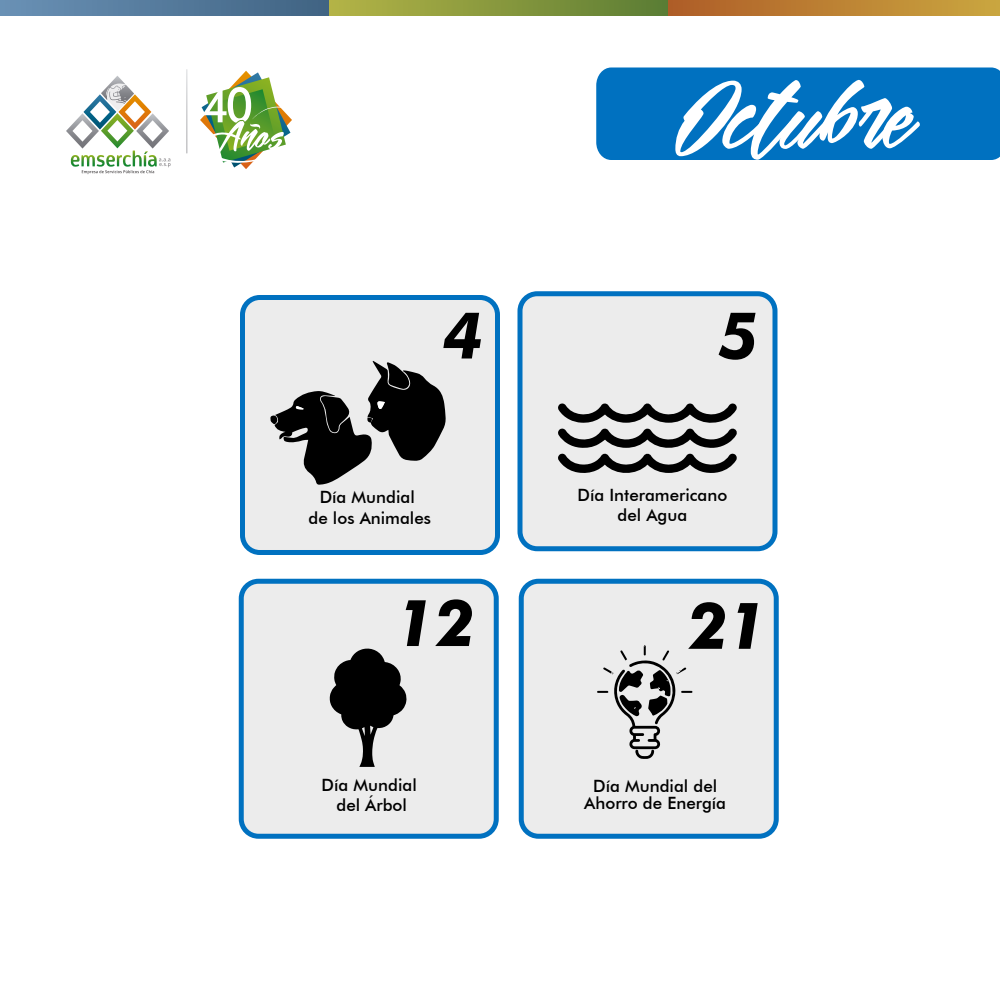
<style>
.page{position:relative;width:1000px;height:1000px;background:#fff}
.page>*{position:absolute;margin:0;border:0;box-sizing:border-box;transform-origin:0 0}
.t1{font:90px "Mekar Scriptfree";color:#fff}
.t2{font:italic 700 64.5px "Futura BT";color:#000}
.t3{font:500 17px/20.4px "Futura BT";color:#000;text-align:center}
</style>
<div class="page">
<div style="left:596px;top:68px;width:404px;height:92px;background:#0071c0"></div>
<div style="left:0;top:0;width:329px;height:16px;background:linear-gradient(to right,#6a91b5,#406383)"></div>
<div style="left:329px;top:0;width:339px;height:16px;background:linear-gradient(to right,#b5b447,#5a7d35)"></div>
<div style="left:668px;top:0;width:332px;height:16px;background:linear-gradient(to right,#af5d27,#caa640)"></div>
<svg style="left:66px;top:76px;width:105px;height:98px"></svg>
<hr style="left:187px;top:69px;width:1px;height:84px;background:#e5e5e6">
<svg style="left:200px;top:71px;width:92px;height:98px"></svg>
<div style="left:242px;top:297px;width:256px;height:255px;background:#ececec;border-radius:17px"></div>
<div style="left:240px;top:295px;width:260px;height:260px;border:5px solid #0071c0;border-radius:17px"></div>
<div style="left:520px;top:294px;width:255px;height:255px;background:#ececec;border-radius:17px"></div>
<div style="left:518px;top:291px;width:260px;height:260px;border:5px solid #0071c0;border-radius:17px"></div>
<div style="left:241px;top:581px;width:255px;height:255px;background:#ececec;border-radius:17px"></div>
<div style="left:239px;top:579px;width:260px;height:260px;border:5px solid #0071c0;border-radius:17px"></div>
<div style="left:521px;top:581px;width:255px;height:255px;background:#ececec;border-radius:17px"></div>
<div style="left:519px;top:579px;width:260px;height:260px;border:5px solid #0071c0;border-radius:17px"></div>
<svg style="left:558px;top:403px;width:179px;height:70px"></svg>
<svg style="left:270px;top:361px;width:176px;height:124px"></svg>
<svg style="left:329px;top:648px;width:78px;height:119px"></svg>
<svg style="left:597px;top:645px;width:95px;height:114px"></svg>
<h2 class="t2" style="left:443px;top:296px;width:41px">4</h2>
<p class="t3" style="left:309px;top:487px;width:124px">Día Mundial<br>de los Animales</p>
<h2 class="t2" style="left:396px;top:584px;width:80px">12</h2>
<p class="t3" style="left:322px;top:774px;width:97px">Día Mundial del Árbol</p>
<h1 class="t1" style="left:675px;top:80px;width:241px">Octubre</h1>
<h2 class="t2" style="left:719px;top:296px;width:41px">5</h2>
<p class="t3" style="left:577px;top:484px;width:151px">Día Interamericano del Agua</p>
<h2 class="t2" style="left:688px;top:587px;width:80px">21</h2>
<p class="t3" style="left:584px;top:777px;width:143px;line-height:17.9px">Día Mundial del<br>Ahorro de Energía</p>
</div>
